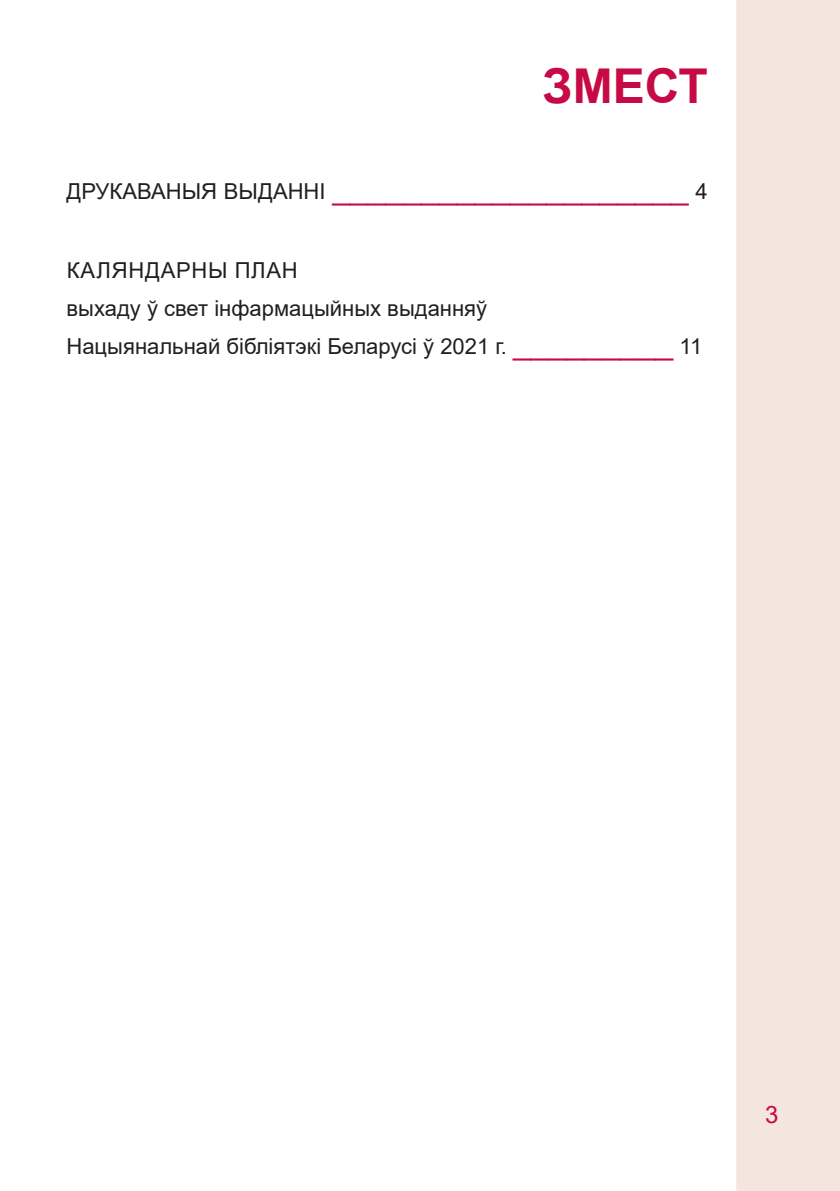
<style>
.page{position:relative;width:840px;height:1191px;background:#fff}
.page>*{position:absolute;margin:0;border:0;box-sizing:border-box;transform-origin:0 0}
.t1{font:700 48px "Arial";color:#c60a45}
.t2{font:32px "Arial";color:#c60a45}
.t3{font:24px "Arial";color:#c60a45}
.t4{font:22px "Arial";color:#231f20}
.t5{font:22px "Arial";letter-spacing:.035em;color:#231f20}
.s1{font-size:22px;color:#231f20}
.s2{font-size:32px;color:#c60a45}
</style>
<div class="page">
<div style="left:735px;top:0;width:104px;height:1191px;background:#f4e5df;border:2px solid #f4e5df"></div>
<p class="t1" style="left:542px;top:52px;width:166px">ЗМЕСТ</p>
<p class="t2" style="left:66px;top:166px;width:642px"><span class="s1">ДРУКАВАНЫЯ ВЫДАННІ</span> ____________________ <span class="s1">4</span></p>
<p class="t5" style="left:67px;top:255px;width:232px">КАЛЯНДАРНЫ ПЛАН</p>
<p class="t4" style="left:66px;top:293px;width:422px">выхаду ў свет інфармацыйных выданняў</p>
<p class="t4" style="left:66px;top:331px;width:637px">Нацыянальнай бібліятэкі Беларусі ў 2021 г. <span class="s2">_________</span> 11</p>
<p class="t3" style="left:764px;top:1098px;width:15px">3</p>
</div>
